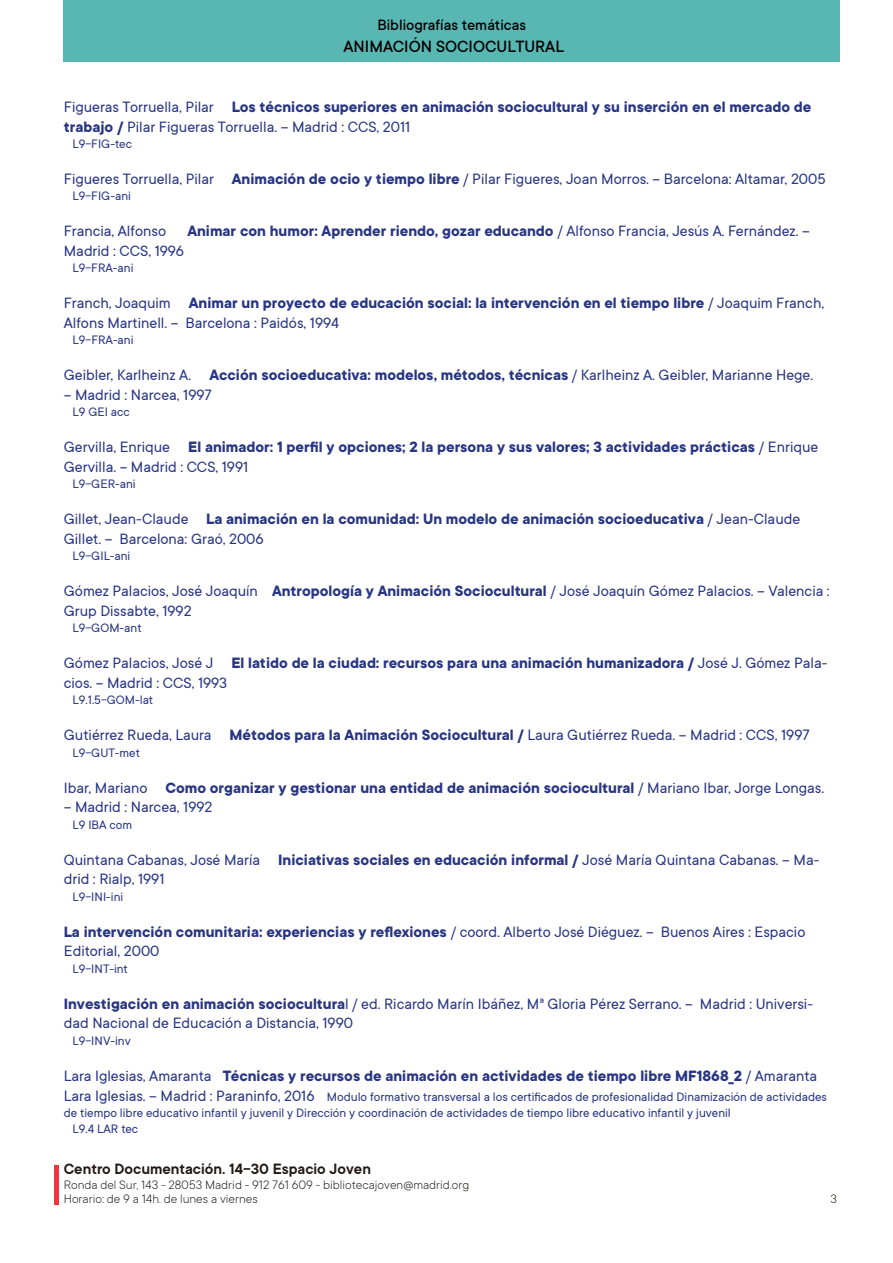
<style>
.page{position:relative;width:893px;height:1263px;background:#fff}
.page>*{position:absolute;margin:0;border:0;box-sizing:border-box;transform-origin:0 0}
.t1{font:500 18px "TT Commons";color:#000}
.t2{font:16.5px/19.8px "TT Commons";color:#283583}
.t3{font:700 16.5px/19.8px "TT Commons";color:#283583}
.t4{font:600 16.5px "TT Commons";color:#211915}
.t5{font:500 16.5px "TT Commons";color:#000}
.t6{font:13.5px "TT Commons";color:#283583}
.t7{font:300 13.5px/13.5px "TT Commons";color:#211915}
.s1{font-weight:400}
.s2{font-weight:700}
.s3{font-size:16.5px}
</style>
<div class="page">
<div style="left:64px;top:0;width:776px;height:62px;background:#59b7b3"></div>
<hr style="left:54px;top:1164px;width:4px;height:40px;background:#f6343f">
<p class="t5" style="left:377px;top:16px;width:150px">Bibliografías temáticas</p>
<p class="t1" style="left:344px;top:37px;width:222px">ANIMACIÓN SOCIOCULTURAL</p>
<p class="t3" style="left:64px;top:98px;width:749px"><span class="s1">Figueras Torruella, Pilar</span> Los técnicos superiores en animación sociocultural y su inserción en el mercado de trabajo / <span class="s1">Pilar Figueras Torruella. -- Madrid : CCS, 2011</span></p>
<p class="t6" style="left:72px;top:137px;width:61px">L9-FIG-tec</p>
<p class="t2" style="left:64px;top:169px;width:763px">Figueres Torruella, Pilar <span class="s2">Animación de ocio y tiempo libre</span> / Pilar Figueres, Joan Morros. -- Barcelona: Altamar, 2005</p>
<p class="t6" style="left:72px;top:189px;width:60px">L9-FIG-ani</p>
<p class="t2" style="left:64px;top:222px;width:104px">Francia, Alfonso</p>
<p class="t3" style="left:187px;top:222px;width:624px">Animar con humor: Aprender riendo, gozar educando <span class="s1">/ Alfonso Francia, Jesús A. Fernández. --</span></p>
<p class="t2" style="left:64px;top:241px;width:122px">Madrid : CCS, 1996</p>
<p class="t6" style="left:72px;top:261px;width:63px">L9-FRA-ani</p>
<p class="t2" style="left:64px;top:294px;width:762px">Franch, Joaquim <span class="s2">Animar un proyecto de educación social: la intervención en el tiempo libre</span> / Joaquim Franch,<br>Alfons Martinell. -- Barcelona : Paidós, 1994</p>
<p class="t6" style="left:72px;top:333px;width:63px">L9-FRA-ani</p>
<p class="t2" style="left:64px;top:366px;width:751px">Geibler, Karlheinz A. <span class="s2">Acción socioeducativa: modelos, métodos, técnicas</span> / Karlheinz A. Geibler, Marianne Hege. -- Madrid : Narcea, 1997</p>
<p class="t6" style="left:72px;top:405px;width:59px">L9 GEI acc</p>
<p class="t3" style="left:64px;top:438px;width:756px"><span class="s1">Gervilla, Enrique</span> El animador: 1 perfil y opciones; 2 la persona y sus valores; 3 actividades prácticas <span class="s1">/ Enrique<br>Gervilla. -- Madrid : CCS, 1991</span></p>
<p class="t6" style="left:72px;top:477px;width:65px">L9-GER-ani</p>
<p class="t2" style="left:64px;top:510px;width:738px">Gillet, Jean-Claude <span class="s2">La animación en la comunidad: Un modelo de animación socioeducativa</span> / Jean-Claude<br>Gillet. -- Barcelona: Graó, 2006</p>
<p class="t6" style="left:72px;top:549px;width:59px">L9-GIL-ani</p>
<p class="t2" style="left:64px;top:582px;width:767px">Gómez Palacios, José Joaquín <span class="s2">Antropología y Animación Sociocultural</span> / José Joaquín Gómez Palacios. -- Valencia :<br>Grup Dissabte, 1992</p>
<p class="t6" style="left:72px;top:621px;width:71px">L9-GOM-ant</p>
<p class="t2" style="left:64px;top:654px;width:765px">Gómez Palacios, José J <span class="s2">El latido de la ciudad: recursos para una animación humanizadora /</span> José J. Gómez Pala&shy;cios. -- Madrid : CCS, 1993</p>
<p class="t6" style="left:72px;top:693px;width:82px">L9.1.5-GOM-lat</p>
<p class="t2" style="left:64px;top:726px;width:747px">Gutiérrez Rueda, Laura <span class="s2">Métodos para la Animación Sociocultural /</span> Laura Gutiérrez Rueda. -- Madrid : CCS, 1997</p>
<p class="t6" style="left:72px;top:745px;width:69px">L9-GUT-met</p>
<p class="t2" style="left:64px;top:778px;width:762px">Ibar, Mariano <span class="s2">Como organizar y gestionar una entidad de animación sociocultural</span> / Mariano Ibar, Jorge Longas. -- Madrid : Narcea, 1992</p>
<p class="t6" style="left:72px;top:817px;width:61px">L9 IBA com</p>
<p class="t2" style="left:64px;top:850px;width:757px">Quintana Cabanas, José María <span class="s2">Iniciativas sociales en educación informal /</span> José María Quintana Cabanas. -- Ma&shy;drid : Rialp, 1991</p>
<p class="t6" style="left:72px;top:889px;width:52px">L9-INI-ini</p>
<p class="t2" style="left:64px;top:922px;width:743px"><span class="s2">La intervención comunitaria: experiencias y reflexiones</span> / coord. Alberto José Diéguez. -- Buenos Aires : Espacio<br>Editorial, 2000</p>
<p class="t6" style="left:72px;top:961px;width:57px">L9-INT-int</p>
<p class="t2" style="left:64px;top:994px;width:751px"><span class="s2">Investigación en animación sociocultura</span>l / ed. Ricardo Marín Ibáñez, Mª Gloria Pérez Serrano. -- Madrid : Universi&shy;dad Nacional de Educación a Distancia, 1990</p>
<p class="t6" style="left:72px;top:1033px;width:60px">L9-INV-inv</p>
<p class="t3" style="left:64px;top:1066px;width:755px"><span class="s1">Lara Iglesias, Amaranta</span> Técnicas y recursos de animación en actividades de tiempo libre MF1868_2 <span class="s1">/ Amaranta</span></p>
<p class="t6" style="left:64px;top:1089px;width:765px"><span class="s3">Lara Iglesias. -- Madrid : Paraninfo, 2016</span> Modulo formativo transversal a los certificados de profesionalidad Dinamización de actividades</p>
<p class="t6" style="left:64px;top:1105px;width:669px">de tiempo libre educativo infantil y juvenil y Dirección y coordinación de actividades de tiempo libre educativo infantil y juvenil</p>
<p class="t6" style="left:72px;top:1121px;width:67px">L9.4 LAR tec</p>
<p class="t4" style="left:64px;top:1159px;width:309px">Centro Documentación. 14-30 Espacio Joven</p>
<p class="t7" style="left:64px;top:1178px;width:407px">Ronda del Sur, 143 - 28053 Madrid - 912 761 609 - bibliotecajoven@madrid.org<br>Horario: de 9 a 14h. de lunes a viernes</p>
<p class="t7" style="left:830px;top:1192px;width:8px">3</p>
</div>
